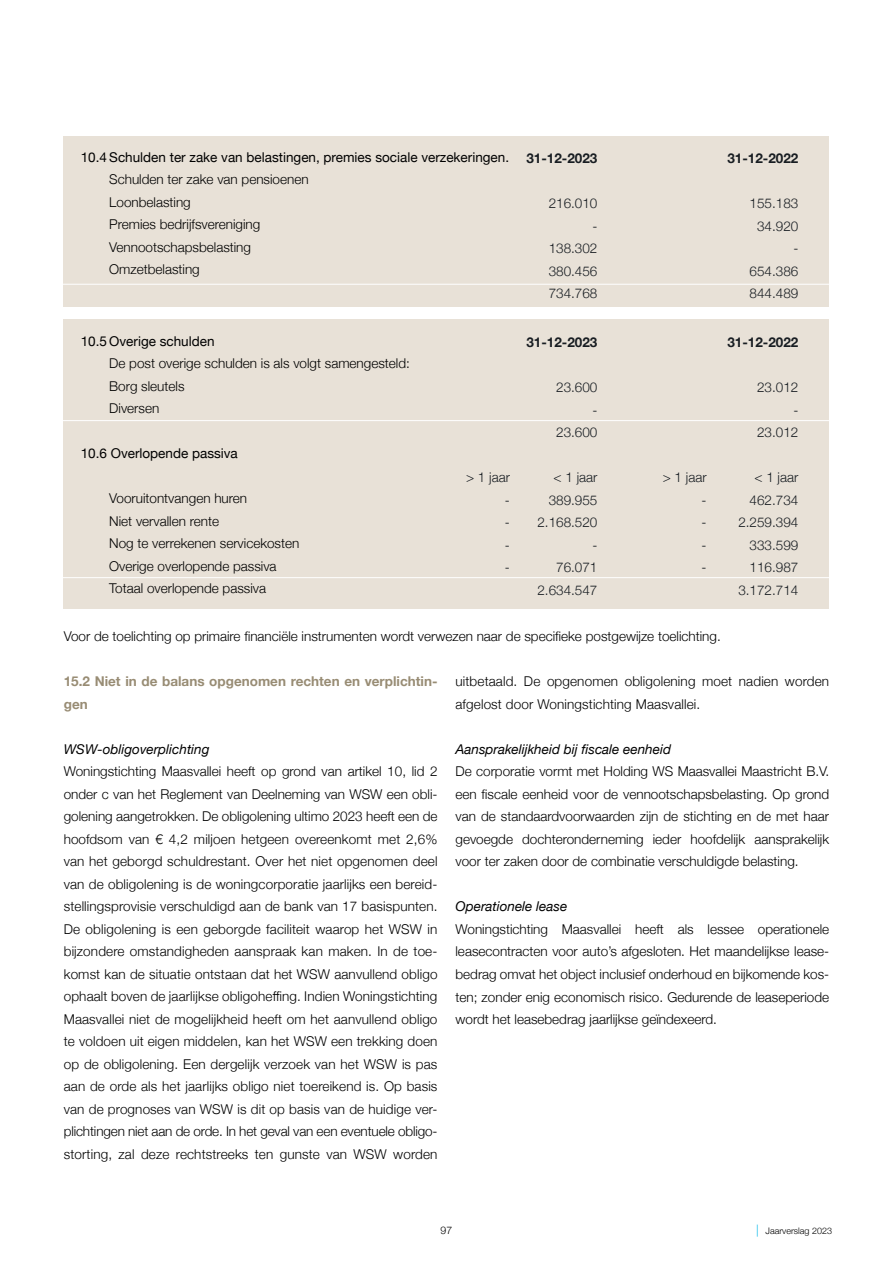
<style>
.page{position:relative;width:893px;height:1263px;background:#fff}
.page>*{position:absolute;margin:0;border:0;box-sizing:border-box;transform-origin:0 0}
.t1{font:300 13.5px/22.5px "Helvetica Neue";color:#000}
.t2{font:300 13.5px/22.5px "Helvetica Neue";color:#181d22;text-align:right}
.t3{font:13.5px "Helvetica Neue";color:#000}
.t4{font:italic 13.5px "Helvetica Neue";color:#000}
.t5{font:700 13.5px/22.5px "Helvetica Neue";color:#988c74}
.t6{font:700 13.5px "Helvetica Neue";color:#181d22}
.t7{font:300 10.5px "Helvetica Neue";color:#000}
.t8{font:300 9px "Helvetica Neue";color:#000}
.s1{font-size:12px;color:#0dbaea}
</style>
<div class="page">
<div style="left:64px;top:136px;width:765px;height:170px;background:#e8e1d7"></div>
<div style="left:64px;top:319px;width:765px;height:289px;background:#e8e1d7"></div>
<hr style="left:55px;top:284px;width:788px;height:1px;background:#fff">
<hr style="left:55px;top:420px;width:788px;height:1px;background:#fff">
<hr style="left:55px;top:577px;width:788px;height:1px;background:#fff">
<p class="t3" style="left:81px;top:147px;width:430px">10.4 Schulden ter zake van belastingen, premies sociale verzekeringen.</p>
<p class="t1" style="left:109px;top:167px;width:201px">Schulden ter zake van pensioenen<br>Loonbelasting<br>Premies bedrijfsvereniging<br>Vennootschapsbelasting<br>Omzetbelasting</p>
<p class="t6" style="left:526px;top:148px;width:73px">31-12-2023</p>
<p class="t2" style="left:549px;top:191px;width:50px">216.010 -<br>138.302<br>380.456<br>734.768</p>
<p class="t6" style="left:526px;top:332px;width:73px">31-12-2023</p>
<p class="t2" style="left:556px;top:375px;width:43px">23.600 -<br>23.600</p>
<p class="t2" style="left:537px;top:465px;width:62px">&lt; 1 jaar<br>389.955<br>2.168.520 -<br>76.071<br>2.634.547</p>
<p class="t3" style="left:81px;top:331px;width:135px">10.5 Overige schulden</p>
<p class="t1" style="left:109px;top:351px;width:302px">De post overige schulden is als volgt samengesteld:<br>Borg sleutels<br>Diversen</p>
<p class="t3" style="left:81px;top:444px;width:159px">10.6 Overlopende passiva</p>
<p class="t1" style="left:109px;top:486px;width:192px">Vooruitontvangen huren<br>Niet vervallen rente<br>Nog te verrekenen servicekosten<br>Overige overlopende passiva<br>Totaal overlopende passiva</p>
<p class="t2" style="left:505px;top:465px;width:6px;text-align:justify;text-indent:-39px">&gt; 1 jaar - - - -</p>
<p class="t2" style="left:702px;top:465px;width:6px;text-align:justify;text-indent:-39px">&gt; 1 jaar - - - -</p>
<p class="t6" style="left:727px;top:148px;width:73px">31-12-2022</p>
<p class="t2" style="left:750px;top:191px;width:50px">155.183<br>34.920 -<br>654.386<br>844.489</p>
<p class="t6" style="left:727px;top:332px;width:73px">31-12-2022</p>
<p class="t2" style="left:757px;top:375px;width:43px">23.012 -<br>23.012</p>
<p class="t2" style="left:738px;top:465px;width:62px">&lt; 1 jaar<br>462.734<br>2.259.394<br>333.599<br>116.987<br>3.172.714</p>
<p class="t1" style="left:64px;top:624px;width:658px">Voor de toelichting op primaire financiële instrumenten wordt verwezen naar de specifieke postgewijze toelichting.</p>
<p class="t5" style="left:64px;top:671px;width:375px">15.2 Niet in de balans opgenomen rechten en verplichtin&shy;gen</p>
<p class="t4" style="left:64px;top:739px;width:147px">WSW-obligoverplichting</p>
<p class="t1" style="left:64px;top:759px;width:375px;text-align:justify">Woningstichting Maasvallei heeft op grond van artikel 10, lid 2 onder c van het Reglement van Deelneming van WSW een obli&shy;golening aangetrokken. De obligolening ultimo 2023 heeft een de hoofdsom van € 4,2 miljoen hetgeen overeenkomt met 2,6% van het geborgd schuldrestant. Over het niet opgenomen deel van de obligolening is de woningcorporatie jaarlijks een bereid&shy;stellingsprovisie verschuldigd aan de bank van 17 basispunten.<br>De obligolening is een geborgde faciliteit waarop het WSW in bijzondere omstandigheden aanspraak kan maken. In de toe&shy;komst kan de situatie ontstaan dat het WSW aanvullend obligo ophaalt boven de jaarlijkse obligoheffing. Indien Woningstichting Maasvallei niet de mogelijkheid heeft om het aanvullend obligo te voldoen uit eigen middelen, kan het WSW een trekking doen op de obligolening. Een dergelijk verzoek van het WSW is pas aan de orde als het jaarlijks obligo niet toereikend is. Op basis van de prognoses van WSW is dit op basis van de huidige ver&shy;plichtingen niet aan de orde. In het geval van een eventuele obligo&shy;storting, zal deze rechtstreeks ten gunste van WSW worden</p>
<p class="t1" style="left:455px;top:669px;width:375px">uitbetaald. De opgenomen obligolening moet nadien worden afgelost door Woningstichting Maasvallei.</p>
<p class="t4" style="left:455px;top:739px;width:217px">Aansprakelijkheid bij fiscale eenheid</p>
<p class="t1" style="left:455px;top:759px;width:375px;text-align:justify">De corporatie vormt met Holding WS Maasvallei Maastricht B.V. een fiscale eenheid voor de vennootschapsbelasting. Op grond van de standaardvoorwaarden zijn de stichting en de met haar gevoegde dochteronderneming ieder hoofdelijk aansprakelijk voor ter zaken door de combinatie verschuldigde belasting.</p>
<p class="t4" style="left:455px;top:897px;width:113px">Operationele lease</p>
<p class="t1" style="left:455px;top:917px;width:375px;text-align:justify">Woningstichting Maasvallei heeft als lessee operationele leasecontracten voor auto’s afgesloten. Het maandelijkse lease&shy;bedrag omvat het object inclusief onderhoud en bijkomende kos&shy;ten; zonder enig economisch risico. Gedurende de leaseperiode wordt het leasebedrag jaarlijkse geïndexeerd.</p>
<p class="t7" style="left:441px;top:1222px;width:13px">97</p>
<p class="t8" style="left:756px;top:1224px;width:77px"><span class="s1">|</span> Jaarverslag 2023</p>
</div>
